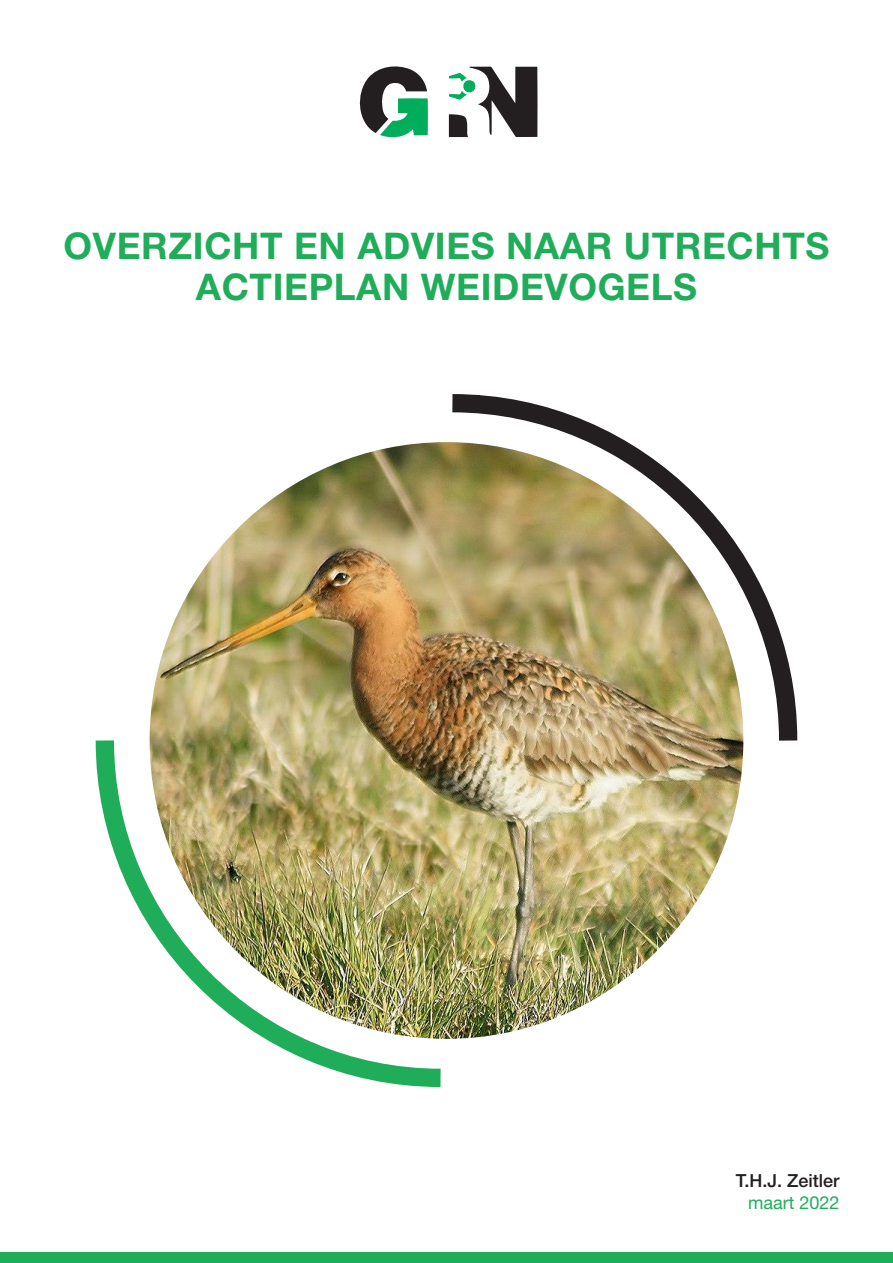
<style>
.page{position:relative;width:893px;height:1263px;background:#fff}
.page>*{position:absolute;margin:0;border:0;box-sizing:border-box;transform-origin:0 0}
.t1{font:700 36.75px/41.2px "Helvetica Neue LT Pro";letter-spacing:.015em;color:#20ad5a;text-align:center}
.t2{font:500 18px "Helvetica Neue LT Pro";color:#231f20}
.t3{font:18px "Helvetica Neue LT Pro";color:#20ad5a}
</style>
<div class="page">
<div style="left:0;top:1252px;width:893px;height:11px;background:#20ad5a"></div>
<svg style="left:359px;top:66px;width:69px;height:72px"></svg>
<svg style="left:449px;top:67px;width:89px;height:70px"></svg>
<img style="left:150px;top:442px;width:593px;height:597px">
<img style="left:95px;top:722px;width:364px;height:365px">
<svg style="left:434px;top:394px;width:364px;height:365px"></svg>
<p class="t1" style="left:64px;top:224px;width:767px">OVERZICHT EN ADVIES NAAR UTRECHTS<br>ACTIEPLAN WEIDEVOGELS</p>
<p class="t2" style="left:736px;top:1170px;width:105px">T.H.J. Zeitler</p>
<p class="t3" style="left:748px;top:1192px;width:93px">maart 2022</p>
</div>
